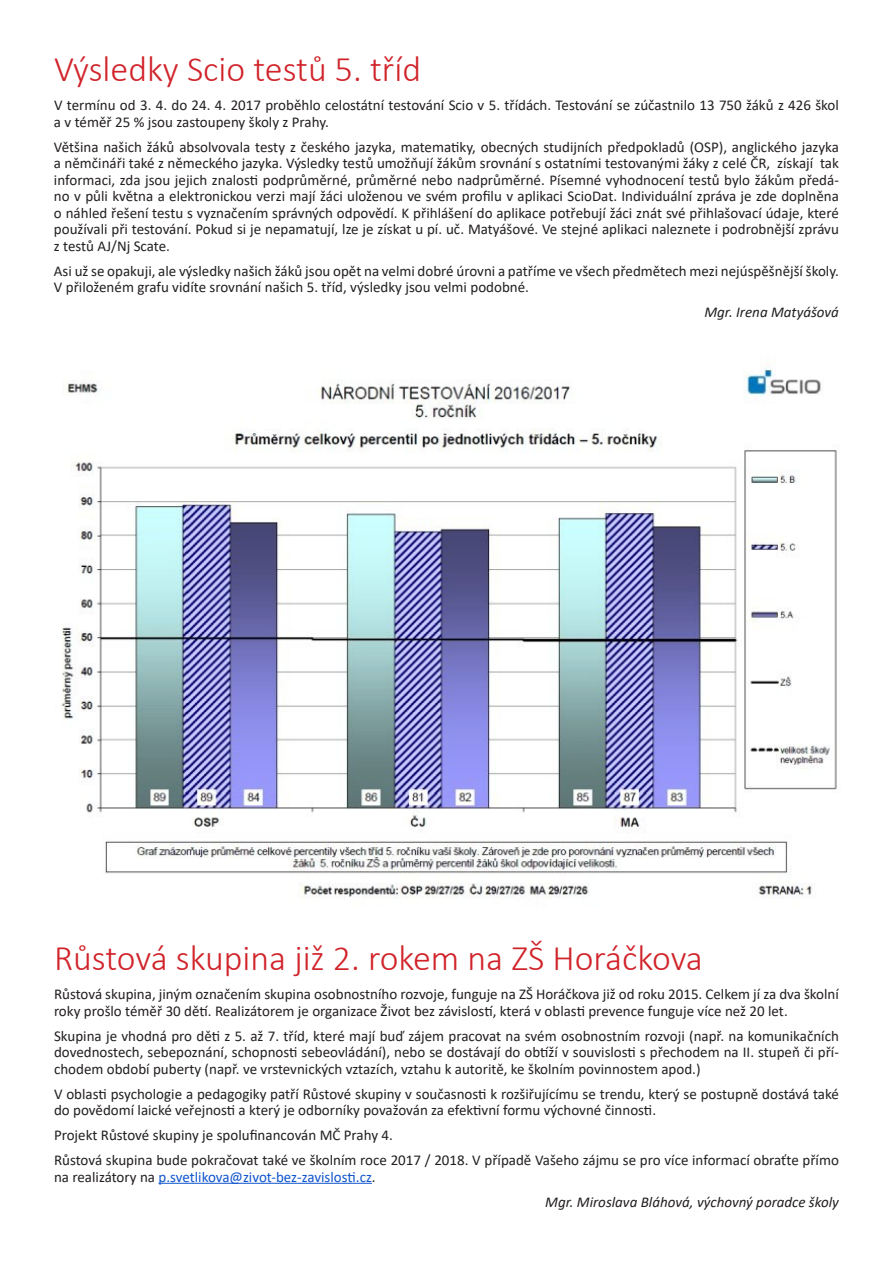
<style>
.page{position:relative;width:893px;height:1263px;background:#fff}
.page>*{position:absolute;margin:0;border:0;box-sizing:border-box;transform-origin:0 0}
.t1{font:300 36px "Calibri";color:#d1232a}
.t2{font:15px/16.5px "Calibri";color:#231f20}
.t3{font:italic 15px "Calibri";color:#231f20}
.t4{font:15px "Calibri";color:#15c}
.s1{color:#231f20}
</style>
<div class="page">
<img style="left:62px;top:368px;width:775px;height:531px">
<hr style="left:158px;top:1183px;width:214px;height:1px;background:#15c">
<h1 class="t1" style="left:54px;top:47px;width:369px">Výsledky Scio testů 5. tříd</h1>
<p class="t2" style="left:54px;top:97px;width:786px">V termínu od 3. 4. do 24. 4. 2017 proběhlo celostátní testování Scio v 5. třídách. Testování se zúčastnilo 13 750 žáků z 426 škol a v téměř 25 % jsou zastoupeny školy z Prahy.</p>
<p class="t2" style="left:54px;top:138px;width:786px;text-align:justify">Většina našich žáků absolvovala testy z českého jazyka, matematiky, obecných studijních předpokladů (OSP), anglického jazyka a němčináři také z německého jazyka. Výsledky testů umožňují žákům srovnání s ostatními testovanými žáky z celé ČR, získají tak informaci, zda jsou jejich znalosti podprůměrné, průměrné nebo nadprůměrné. Písemné vyhodnocení testů bylo žákům předá&shy;no v půli května a elektronickou verzi mají žáci uloženou ve svém profilu v aplikaci ScioDat. Individuální zpráva je zde doplněna o náhled řešení testu s vyznačením správných odpovědí. K přihlášení do aplikace potřebují žáci znát své přihlašovací údaje, které používali při testování. Pokud si je nepamatují, lze je získat u pí. uč. Matyášové. Ve stejné aplikaci naleznete i podrobnější zprávu z testů AJ/Nj Scate.</p>
<p class="t2" style="left:54px;top:262px;width:786px">Asi už se opakuji, ale výsledky našich žáků jsou opět na velmi dobré úrovni a patříme ve všech předmětech mezi nejúspěšnější školy.<br>V přiloženém grafu vidíte srovnání našich 5. tříd, výsledky jsou velmi podobné.</p>
<p class="t3" style="left:704px;top:302px;width:136px">Mgr. Irena Matyášová</p>
<h1 class="t1" style="left:54px;top:935px;width:650px">Růstová skupina již 2. rokem na ZŠ Horáčkova</h1>
<p class="t2" style="left:54px;top:985px;width:786px">Růstová skupina, jiným označením skupina osobnostního rozvoje, funguje na ZŠ Horáčkova již od roku 2015. Celkem jí za dva školní roky prošlo téměř 30 dětí. Realizátorem je organizace Život bez závislostí, která v oblasti prevence funguje více než 20 let.</p>
<p class="t2" style="left:54px;top:1027px;width:786px;text-align:justify">Skupina je vhodná pro děti z 5. až 7. tříd, které mají buď zájem pracovat na svém osobnostním rozvoji (např. na komunikačních dovednostech, sebepoznání, schopnosti sebeovládání), nebo se dostávají do obtíží v souvislosti s přechodem na II. stupeň či pří&shy;chodem období puberty (např. ve vrstevnických vztazích, vztahu k autoritě, ke školním povinnostem apod.)</p>
<p class="t2" style="left:54px;top:1085px;width:786px">V oblasti psychologie a pedagogiky patří Růstové skupiny v současnosti k rozšiřujícímu se trendu, který se postupně dostává také do povědomí laické veřejnosti a který je odborníky považován za efektivní formu výchovné činnosti.</p>
<p class="t2" style="left:54px;top:1122px;width:786px;line-height:25px">Projekt Růstové skupiny je spolufinancován MČ Prahy 4.<br>Růstová skupina bude pokračovat také ve školním roce 2017 / 2018. V případě Vašeho zájmu se pro více informací obraťte přímo</p>
<p class="t4" style="left:54px;top:1166px;width:323px"><span class="s1">na realizátory na</span> p.svetlikova@zivot-bez-zavislosti.cz<span class="s1">.</span></p>
<p class="t3" style="left:545px;top:1191px;width:295px">Mgr. Miroslava Bláhová, výchovný poradce školy</p>
</div>
